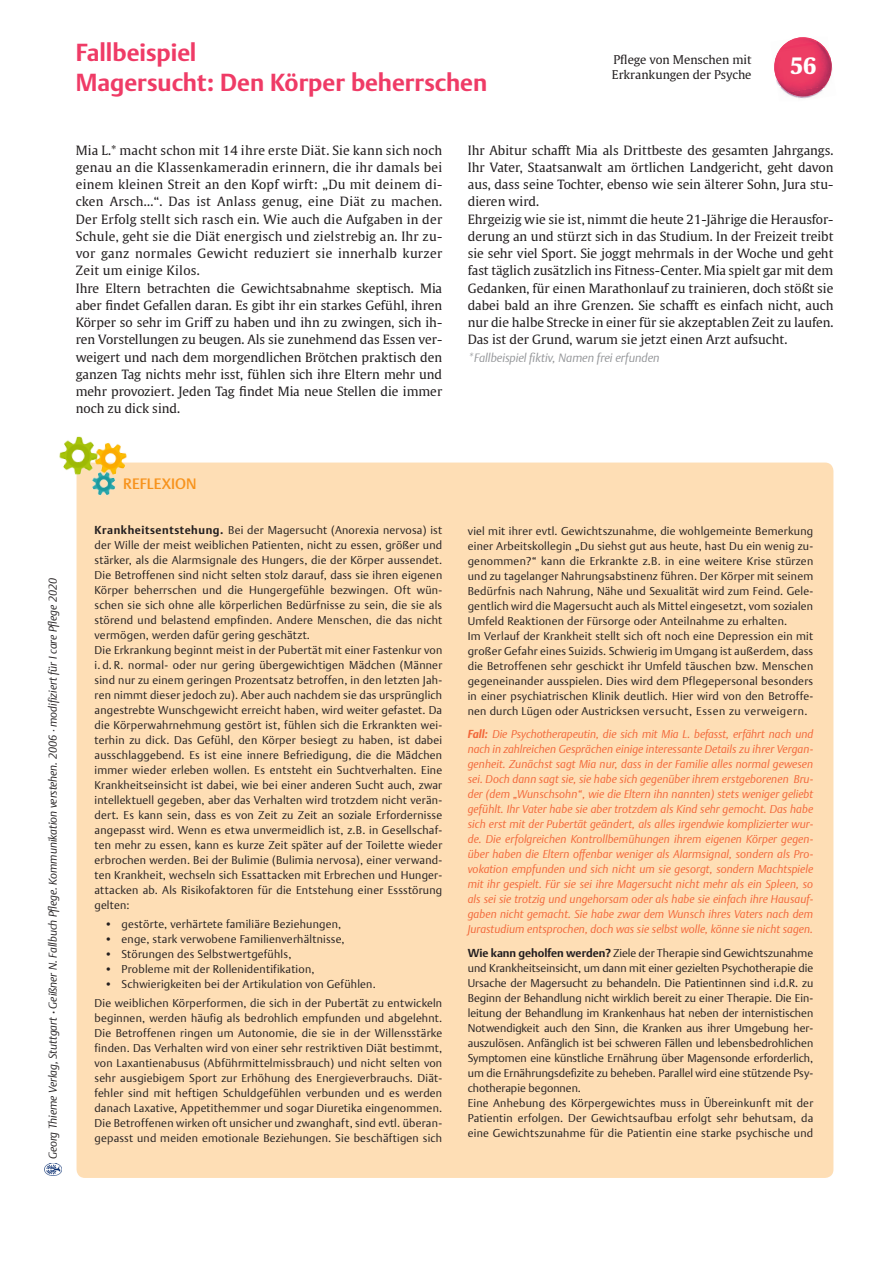
<style>
.page{position:relative;width:893px;height:1263px;background:#fff}
.page>*{position:absolute;margin:0;border:0;box-sizing:border-box;transform-origin:0 0}
.Ü1{font:700 24px "Thieme Argo 2011";color:#ef3b66}
.t1{font:700 22.5px "Thieme Gulliver 2011";color:#fff}
.ÜberschriftKästen{font:500 15px "Thieme Argo 2011";color:#f7931d}
.Fließtext_mit_Einzug{font:12.75px/17.2px "Thieme Gulliver 2011";color:#231f20;text-align:justify}
.Fließtext{font:12.75px/17.2px "Thieme Gulliver 2011";letter-spacing:.02em;color:#231f20;text-align:justify}
.Kapitel{font:12px "Thieme Gulliver 2011";color:#231f20}
.Fließtext_mit_Einzug-2{font:italic 300 12px "Thieme Argo 2011";color:#939598}
.Fließtext_Infobox{font:300 11.25px/15px "Thieme Argo 2011";letter-spacing:.02em;color:#231f20;text-align:justify}
.Fließtext_Infobox-2{font:italic 300 11.25px/15px "Thieme Argo 2011";letter-spacing:.01em;color:#f26537;text-align:justify}
.t2{font:italic 300 11.25px "Thieme Argo 2011";color:#231f20}
.s1{font-weight:500;font-style:normal}
.s2{font-weight:700}
</style>
<div class="page">
<img style="left:45px;top:1163px;width:17px;height:13px">
<div style="left:77px;top:462px;width:756px;height:716px;background:#fedeb5;border-radius:9px"></div>
<img style="left:59px;top:436px;width:80px;height:71px">
<img style="left:785px;top:92px;width:28px;height:7px">
<img style="left:774px;top:41px;width:58px;height:51px">
<img style="left:788px;top:86px;width:37px;height:10px">
<img style="left:781px;top:37px;width:37px;height:10px">
<p class="Ü1" style="left:76px;top:37px;width:122px">Fallbeispiel</p>
<p class="Ü1" style="left:76px;top:67px;width:413px">Magersucht: Den Körper beherrschen</p>
<p class="Kapitel" style="left:613px;top:51px;width:140px">Pflege von Menschen mit</p>
<p class="Kapitel" style="left:612px;top:65px;width:141px">Erkrankungen der Psyche</p>
<p class="t1" style="left:790px;top:48px;width:28px">56</p>
<p class="Fließtext" style="left:76px;top:141px;width:368px">Mia L.* macht schon mit 14 ihre erste Diät. Sie kann sich noch genau an die Klassenkameradin erinnern, die ihr damals bei einem kleinen Streit an den Kopf wirft: „Du mit deinem di&shy;cken Arsch...“. Das ist Anlass genug, eine Diät zu machen.<br>Der Erfolg stellt sich rasch ein. Wie auch die Aufgaben in der Schule, geht sie die Diät energisch und zielstrebig an. Ihr zu&shy;vor ganz normales Gewicht reduziert sie innerhalb kurzer Zeit um einige Kilos.</p>
<p class="Fließtext_mit_Einzug" style="left:76px;top:279px;width:368px">Ihre Eltern betrachten die Gewichtsabnahme skeptisch. Mia aber findet Gefallen daran. Es gibt ihr ein starkes Gefühl, ihren Körper so sehr im Griff zu haben und ihn zu zwingen, sich ih&shy;ren Vorstellungen zu beugen. Als sie zunehmend das Essen ver&shy;weigert und nach dem morgendlichen Brötchen praktisch den ganzen Tag nichts mehr isst, fühlen sich ihre Eltern mehr und mehr provoziert. Jeden Tag findet Mia neue Stellen die immer noch zu dick sind.</p>
<p class="Fließtext_mit_Einzug" style="left:468px;top:141px;width:367px">Ihr Abitur schafft Mia als Drittbeste des gesamten Jahrgangs.<br>Ihr Vater, Staatsanwalt am örtlichen Landgericht, geht davon aus, dass seine Tochter, ebenso wie sein älterer Sohn, Jura stu&shy;dieren wird.</p>
<p class="Fließtext_mit_Einzug" style="left:468px;top:210px;width:367px">Ehrgeizig wie sie ist, nimmt die heute 21-Jährige die Herausfor&shy;derung an und stürzt sich in das Studium. In der Freizeit treibt sie sehr viel Sport. Sie joggt mehrmals in der Woche und geht fast täglich zusätzlich ins Fitness-Center. Mia spielt gar mit dem Gedanken, für einen Marathonlauf zu trainieren, doch stößt sie dabei bald an ihre Grenzen. Sie schafft es einfach nicht, auch nur die halbe Strecke in einer für sie akzeptablen Zeit zu laufen.<br>Das ist der Grund, warum sie jetzt einen Arzt aufsucht.</p>
<p class="Fließtext_mit_Einzug-2" style="left:468px;top:350px;width:193px">*Fallbeispiel fiktiv, Namen frei erfunden</p>
<p class="t2" style="left:45px;top:1159px;width:582px;rotate:-90deg">Georg Thieme Verlag, Stuttgart <span class="s1">·</span> Geißner N. Fallbuch Pflege. Kommunikation verstehen. 2006 · modifiziert für I care Pflege 2020</p>
<p class="ÜberschriftKästen" style="left:123px;top:473px;width:75px">REFLEXION</p>
<p class="Fließtext_Infobox" style="left:95px;top:522px;width:349px"><span class="s2">Krankheitsentstehung.</span> Bei der Magersucht (Anorexia nervosa) ist der Wille der meist weiblichen Patienten, nicht zu essen, größer und stärker, als die Alarmsignale des Hungers, die der Körper aussendet.<br>Die Betroffenen sind nicht selten stolz darauf, dass sie ihren eigenen Körper beherrschen und die Hungergefühle bezwingen. Oft wün&shy;schen sie sich ohne alle körperlichen Bedürfnisse zu sein, die sie als störend und belastend empfinden. Andere Menschen, die das nicht vermögen, werden dafür gering geschätzt.</p>
<p class="Fließtext_Infobox" style="left:95px;top:642px;width:349px">Die Erkrankung beginnt meist in der Pubertät mit einer Fastenkur von i. d. R. normal- oder nur gering übergewichtigen Mädchen (Männer sind nur zu einem geringen Prozentsatz betroffen, in den letzten Jah&shy;ren nimmt dieser jedoch zu). Aber auch nachdem sie das ursprünglich angestrebte Wunschgewicht erreicht haben, wird weiter gefastet. Da die Körperwahrnehmung gestört ist, fühlen sich die Erkrankten wei&shy;terhin zu dick. Das Gefühl, den Körper besiegt zu haben, ist dabei ausschlaggebend. Es ist eine innere Befriedigung, die die Mädchen immer wieder erleben wollen. Es entsteht ein Suchtverhalten. Eine Krankheitseinsicht ist dabei, wie bei einer anderen Sucht auch, zwar intellektuell gegeben, aber das Verhalten wird trotzdem nicht verän&shy;dert. Es kann sein, dass es von Zeit zu Zeit an soziale Erfordernisse angepasst wird. Wenn es etwa unvermeidlich ist, z.B. in Gesellschaf&shy;ten mehr zu essen, kann es kurze Zeit später auf der Toilette wieder erbrochen werden. Bei der Bulimie (Bulimia nervosa), einer verwand&shy;ten Krankheit, wechseln sich Essattacken mit Erbrechen und Hunger&shy;attacken ab. Als Risikofaktoren für die Entstehung einer Essstörung gelten:</p>
<p class="Fließtext_Infobox" style="left:105px;top:916px;width:238px">• gestörte, verhärtete familiäre Beziehungen,</p>
<p class="Fließtext_Infobox" style="left:105px;top:931px;width:242px">• enge, stark verwobene Familienverhältnisse,</p>
<p class="Fließtext_Infobox" style="left:105px;top:946px;width:188px">• Störungen des Selbstwertgefühls,</p>
<p class="Fließtext_Infobox" style="left:105px;top:961px;width:212px">• Probleme mit der Rollenidentifikation,</p>
<p class="Fließtext_Infobox" style="left:105px;top:976px;width:273px">• Schwierigkeiten bei der Artikulation von Gefühlen.</p>
<p class="Fließtext_Infobox" style="left:95px;top:996px;width:349px">Die weiblichen Körperformen, die sich in der Pubertät zu entwickeln beginnen, werden häufig als bedrohlich empfunden und abgelehnt.<br>Die Betroffenen ringen um Autonomie, die sie in der Willensstärke finden. Das Verhalten wird von einer sehr restriktiven Diät bestimmt, von Laxantienabusus (Abführmittelmissbrauch) und nicht selten von sehr ausgiebigem Sport zur Erhöhung des Energieverbrauchs. Diät&shy;fehler sind mit heftigen Schuldgefühlen verbunden und es werden danach Laxative, Appetithemmer und sogar Diuretika eingenommen.</p>
<p class="Fließtext_Infobox" style="left:95px;top:1116px;width:349px">Die Betroffenen wirken oft unsicher und zwanghaft, sind evtl. überan&shy;gepasst und meiden emotionale Beziehungen. Sie beschäftigen sich</p>
<p class="Fließtext_Infobox" style="left:468px;top:523px;width:347px">viel mit ihrer evtl. Gewichtszunahme, die wohlgemeinte Bemerkung einer Arbeitskollegin „Du siehst gut aus heute, hast Du ein wenig zu&shy;genommen?“ kann die Erkrankte z.B. in eine weitere Krise stürzen und zu tagelanger Nahrungsabstinenz führen. Der Körper mit seinem Bedürfnis nach Nahrung, Nähe und Sexualität wird zum Feind. Gele&shy;gentlich wird die Magersucht auch als Mittel eingesetzt, vom sozialen Umfeld Reaktionen der Fürsorge oder Anteilnahme zu erhalten.</p>
<p class="Fließtext_Infobox" style="left:468px;top:628px;width:347px">Im Verlauf der Krankheit stellt sich oft noch eine Depression ein mit großer Gefahr eines Suizids. Schwierig im Umgang ist außerdem, dass die Betroffenen sehr geschickt ihr Umfeld täuschen bzw. Menschen gegeneinander ausspielen. Dies wird dem Pflegepersonal besonders in einer psychiatrischen Klinik deutlich. Hier wird von den Betroffe&shy;nen durch Lügen oder Austricksen versucht, Essen zu verweigern.</p>
<p class="Fließtext_Infobox-2" style="left:468px;top:727px;width:347px"><span class="s2">Fall:</span> Die Psychotherapeutin, die sich mit Mia L. befasst, erfährt nach und nach in zahlreichen Gesprächen einige interessante Details zu ihrer Vergan&shy;genheit. Zunächst sagt Mia nur, dass in der Familie alles normal gewesen sei. Doch dann sagt sie, sie habe sich gegenüber ihrem erstgeborenen Bru&shy;der (dem „Wunschsohn“, wie die Eltern ihn nannten) stets weniger geliebt gefühlt. Ihr Vater habe sie aber trotzdem als Kind sehr gemocht. Das habe sich erst mit der Pubertät geändert, als alles irgendwie komplizierter wur&shy;de. Die erfolgreichen Kontrollbemühungen ihrem eigenen Körper gegen&shy;über haben die Eltern offenbar weniger als Alarmsignal, sondern als Pro&shy;vokation empfunden und sich nicht um sie gesorgt, sondern Machtspiele mit ihr gespielt. Für sie sei ihre Magersucht nicht mehr als ein Spleen, so als sei sie trotzig und ungehorsam oder als habe sie einfach ihre Hausauf&shy;gaben nicht gemacht. Sie habe zwar dem Wunsch ihres Vaters nach dem Jurastudium entsprochen, doch was sie selbst wolle, könne sie nicht sagen.</p>
<p class="Fließtext_Infobox" style="left:468px;top:945px;width:347px"><span class="s2">Wie kann geholfen werden?</span> Ziele der Therapie sind Gewichtszunahme und Krankheitseinsicht, um dann mit einer gezielten Psychotherapie die Ursache der Magersucht zu behandeln. Die Patientinnen sind i.d.R. zu Beginn der Behandlung nicht wirklich bereit zu einer Therapie. Die Ein&shy;leitung der Behandlung im Krankenhaus hat neben der internistischen Notwendigkeit auch den Sinn, die Kranken aus ihrer Umgebung her&shy;auszulösen. Anfänglich ist bei schweren Fällen und lebensbedrohlichen Symptomen eine künstliche Ernährung über Magensonde erforderlich, um die Ernährungsdefizite zu beheben. Parallel wird eine stützende Psy&shy;chotherapie begonnen.</p>
<p class="Fließtext_Infobox" style="left:468px;top:1095px;width:347px">Eine Anhebung des Körpergewichtes muss in Übereinkunft mit der Patientin erfolgen. Der Gewichtsaufbau erfolgt sehr behutsam, da eine Gewichtszunahme für die Patientin eine starke psychische und</p>
</div>
